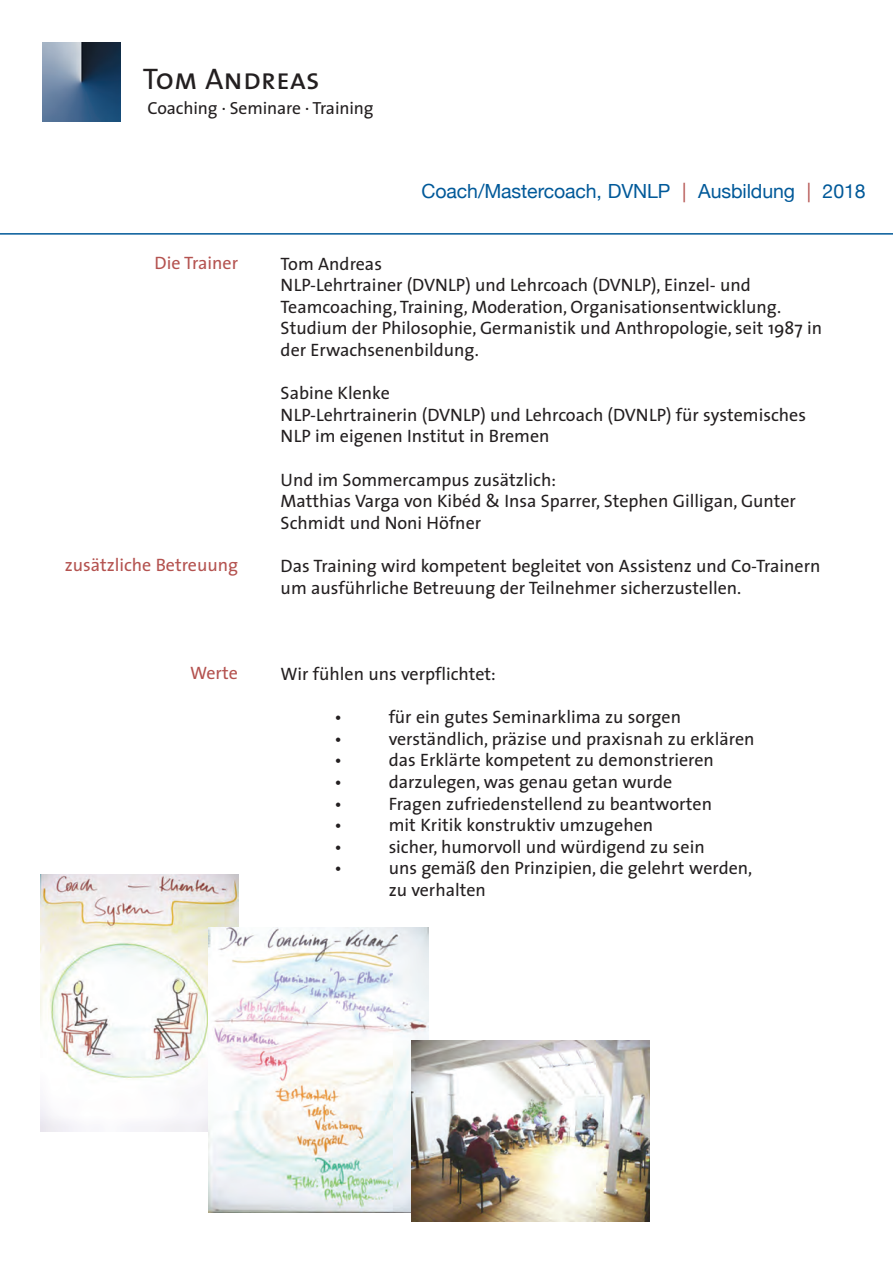
<style>
.page{position:relative;width:893px;height:1263px;background:#fff}
.page>*{position:absolute;margin:0;border:0;box-sizing:border-box;transform-origin:0 0}
.t1{font:29.85px "The Sans Caps";color:#231f20}
.t2{font:19.5px "Helvetica Neue";letter-spacing:-.005em;color:#005999}
.t3{font:18px/21.6px "The Sans";color:#231f20}
.t4{font:18px "The Sans";color:#b4524f}
.t5{font:17.55px "The Sans";letter-spacing:-.005em;color:#231f20}
.s1{color:#b4524f}
</style>
<div class="page">
<img style="left:43px;top:43px;width:78px;height:78px">
<hr style="left:0;top:233px;width:893px;height:2px;background:#005999">
<img style="left:40px;top:874px;width:198px;height:258px">
<img style="left:209px;top:927px;width:219px;height:286px">
<img style="left:412px;top:1040px;width:238px;height:182px">
<h1 class="t1" style="left:143px;top:69px;width:178px">Tom Andreas</h1>
<p class="t5" style="left:148px;top:101px;width:228px">Coaching · Seminare · Training</p>
<p class="t2" style="left:421px;top:179px;width:446px">Coach/Mastercoach, DVNLP <span class="s1">|</span> Ausbildung <span class="s1">|</span> 2018</p>
<p class="t4" style="left:155px;top:255px;width:85px">Die Trainer</p>
<p class="t4" style="left:65px;top:558px;width:175px">zusätzliche Betreuung</p>
<p class="t4" style="left:190px;top:666px;width:50px">Werte</p>
<p class="t3" style="left:281px;top:254px;width:543px">Tom Andreas<br>NLP-Lehrtrainer (DVNLP) und Lehrcoach (DVNLP), Einzel- und Teamcoaching, Training, Moderation, Organisationsentwicklung.<br>Studium der Philosophie, Germanistik und Anthropologie, seit 1987 in der Erwachsenenbildung.</p>
<p class="t3" style="left:281px;top:384px;width:527px">Sabine Klenke<br>NLP-Lehrtrainerin (DVNLP) und Lehrcoach (DVNLP) für systemisches<br>NLP im eigenen Institut in Bremen</p>
<p class="t3" style="left:281px;top:470px;width:517px">Und im Sommercampus zusätzlich:<br>Matthias Varga von Kibéd &amp; Insa Sparrer, Stephen Gilligan, Gunter<br>Schmidt und Noni Höfner</p>
<p class="t3" style="left:281px;top:557px;width:541px">Das Training wird kompetent begleitet von Assistenz und Co-Trainern um ausführliche Betreuung der Teilnehmer sicherzustellen.</p>
<p class="t3" style="left:281px;top:665px;width:217px">Wir fühlen uns verpflichtet:</p>
<p class="t3" style="left:335px;top:708px;width:9px">•</p>
<p class="t3" style="left:389px;top:708px;width:294px">für ein gutes Seminarklima zu sorgen</p>
<p class="t3" style="left:335px;top:730px;width:9px">•</p>
<p class="t3" style="left:389px;top:730px;width:367px">verständlich, präzise und praxisnah zu erklären</p>
<p class="t3" style="left:335px;top:751px;width:9px">•</p>
<p class="t3" style="left:389px;top:751px;width:327px">das Erklärte kompetent zu demonstrieren</p>
<p class="t3" style="left:335px;top:773px;width:9px">•</p>
<p class="t3" style="left:389px;top:773px;width:285px">darzulegen, was genau getan wurde</p>
<p class="t3" style="left:335px;top:794px;width:9px">•</p>
<p class="t3" style="left:389px;top:794px;width:325px">Fragen zufriedenstellend zu beantworten</p>
<p class="t3" style="left:335px;top:816px;width:9px">•</p>
<p class="t3" style="left:389px;top:816px;width:266px">mit Kritik konstruktiv umzugehen</p>
<p class="t3" style="left:335px;top:838px;width:9px">•</p>
<p class="t3" style="left:389px;top:838px;width:318px">sicher, humorvoll und würdigend zu sein</p>
<p class="t3" style="left:335px;top:859px;width:9px">•</p>
<p class="t3" style="left:389px;top:859px;width:365px">uns gemäß den Prinzipien, die gelehrt werden, zu verhalten</p>
</div>
